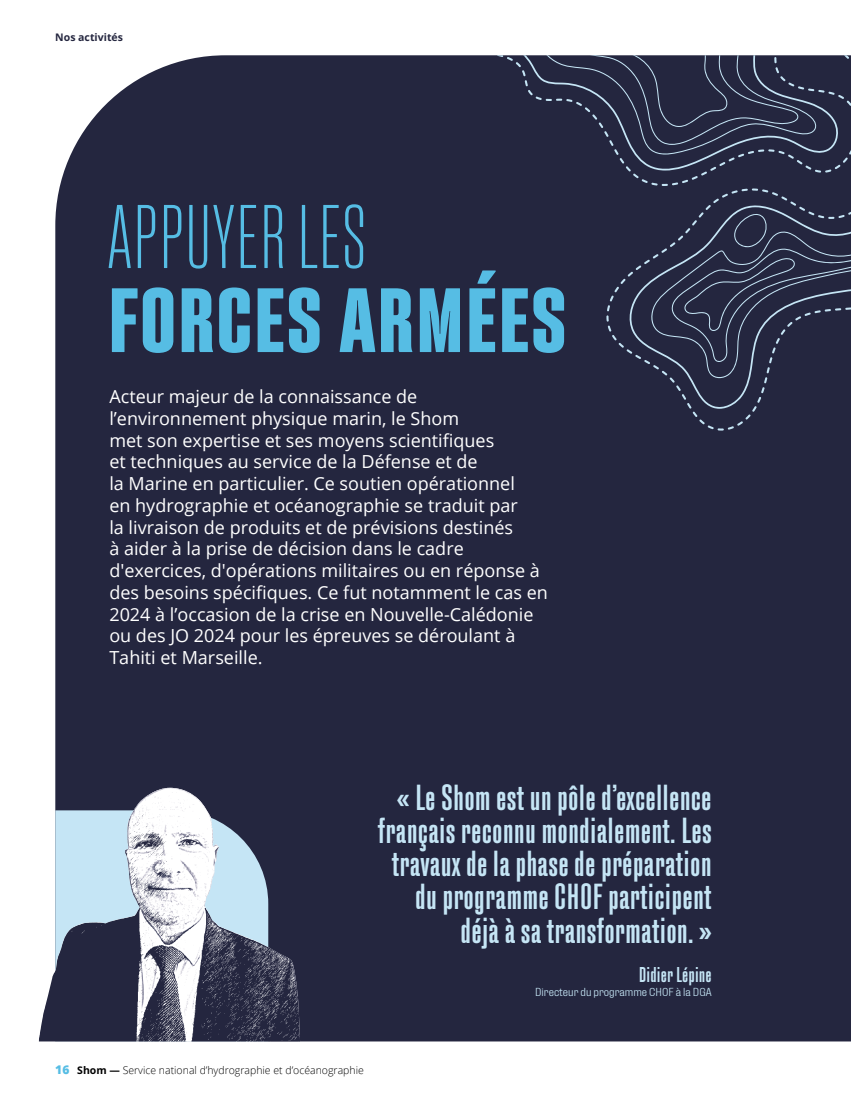
<style>
.page{position:relative;width:851px;height:1106px;background:#fff}
.page>*{position:absolute;margin:0;border:0;box-sizing:border-box;transform-origin:0 0}
.t1{font:700 condensed 90px "Fixture";letter-spacing:.005em;color:#56bde4}
.t2{font:200 condensed 90px "Fixture";letter-spacing:.005em;color:#56bde4}
.t3{font:500 condensed 36px/33.3px "Fixture";letter-spacing:.005em;color:#c5e5f5;text-align:right}
.t4{font:500 condensed 21.3px "Fixture";letter-spacing:.005em;color:#c5e5f5}
.t5{font:18px/21.8px "Open Sans";color:#fff}
.t6{font:800 12px "Open Sans";color:#56bde4}
.t7{font:300 11.25px "Fixture";color:#c5e5f5}
.t8{font:300 10.5px "Open Sans";color:#000}
.t9{font:700 10.5px "Open Sans";color:#24263f}
.s1{font-weight:700}
</style>
<div class="page">
<div style="left:55px;top:55px;width:481px;height:986px;background:#24263f"></div>
<div style="left:459px;top:55px;width:77px;height:131px;background:#24263f"></div>
<div style="left:494px;top:55px;width:42px;height:115px;background:#24263f"></div>
<div style="left:536px;top:55px;width:315px;height:986px;background:#24263f"></div>
<img style="left:39px;top:787px;width:261px;height:254px">
<p class="t9" style="left:55px;top:30px;width:69px">Nos activités</p>
<h1 class="t2" style="left:107px;top:178px;width:261px">APPUYER LES</h1>
<h1 class="t1" style="left:107px;top:264px;width:461px">FORCES ARMÉES</h1>
<p class="t5" style="left:109px;top:385px;width:440px">Acteur majeur de la connaissance de l’environnement physique marin, le Shom<br>met son expertise et ses moyens scientifiques<br>et techniques au service de la Défense et de<br>la Marine en particulier. Ce soutien opérationnel<br>en hydrographie et océanographie se traduit par<br>la livraison de produits et de prévisions destinés<br>à aider à la prise de décision dans le cadre d'exercices, d'opérations militaires ou en réponse à des besoins spécifiques. Ce fut notamment le cas en 2024 à l’occasion de la crise en Nouvelle-Calédonie ou des JO 2024 pour les épreuves se déroulant à Tahiti et Marseille.</p>
<h2 class="t3" style="left:378px;top:780px;width:335px">«LeShom est unpôle d’excellence français reconnu mondialement. Les travaux de laphase de préparation du programme CHOF participent déjà à sa transformation.»</h2>
<p class="t4" style="left:638px;top:962px;width:74px">Didier Lépine</p>
<p class="t7" style="left:535px;top:985px;width:178px">Directeur du programme CHOF à la DGA</p>
<p class="t6" style="left:55px;top:1060px;width:16px">16</p>
<p class="t8" style="left:77px;top:1062px;width:288px"><span class="s1">Shom —</span> Service national d’hydrographie et d’océanographie</p>
</div>
